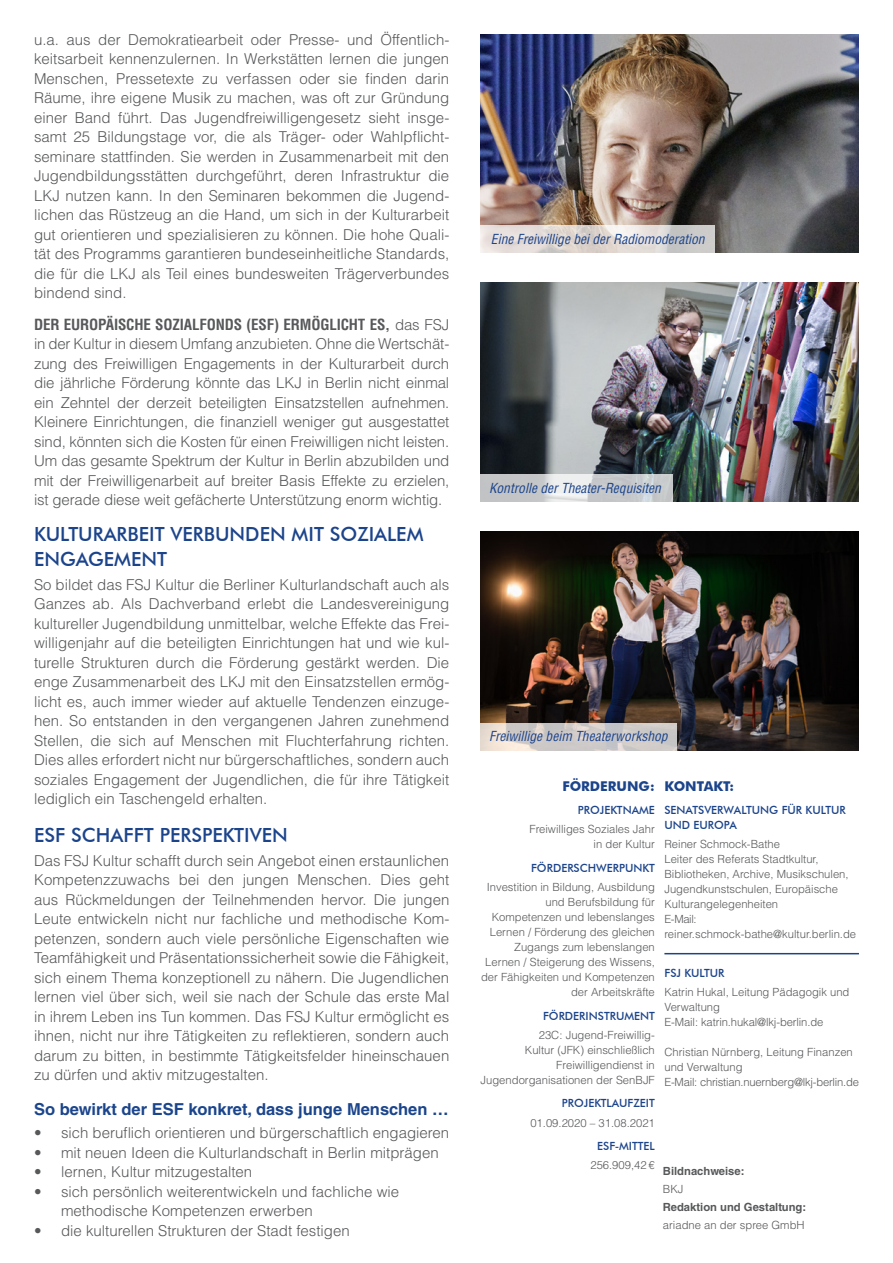
<style>
.page{position:relative;width:893px;height:1263px;background:#fff}
.page>*{position:absolute;margin:0;border:0;box-sizing:border-box;transform-origin:0 0}
.Überschriften_Hinter{font:500 19.5px/25.5px "Futura BT";color:#1c448b}
.Letze_Überschrift_Hi{font:700 16.5px "Helvetica LT Std";color:#1b458c}
.Flißtext_Vorder-Hint{font:300 15px/19.5px "Helvetica LT Std";color:#57585a;text-align:justify}
.t1{font:italic condensed 13.5px "Helvetica LT Std";color:#1c448b}
.Förderrichtlinie_Lin{font:700 13.5px "Futura BT";color:#1c448b}
.Kontakt_Rechts{font:700 13.5px "Futura BT";color:#1c448b}
.Fließtext_Links{font:300 11.25px/15px "Helvetica LT Std";color:#57585a;text-align:right}
.Fließtext_Rechts{font:300 11.25px/15px "Helvetica LT Std";color:#57585a}
.Förderschwerpunk_Ü2{font:500 11.25px "Futura BT";color:#1c448b}
.Amt_Ü2_Rechts{font:500 11.25px/15px "Futura BT";color:#1c448b}
.Fließtext_Rechts-2{font:300 11.25px "Helvetica LT Std";letter-spacing:-.02em;color:#57585a}
.Bildnachweise_Redakt{font:700 11.25px "Helvetica LT Std";color:#57585a}
.fließtext{font:300 11.25px "Helvetica LT Std";color:#57585a}
.s1{font-weight:700;font-stretch:condensed}
</style>
<div class="page">
<img style="left:480px;top:532px;width:379px;height:218px">
<hr style="left:664px;top:953px;width:195px;height:1px;background:#1c448b">
<img style="left:480px;top:34px;width:379px;height:219px">
<img style="left:480px;top:283px;width:379px;height:218px">
<svg style="left:480px;top:225px;width:235px;height:28px;background:#ded8d4"></svg>
<svg style="left:480px;top:474px;width:193px;height:27px;background:#cdcfd1"></svg>
<svg style="left:480px;top:723px;width:197px;height:27px;background:#d3cdca"></svg>
<p class="Flißtext_Vorder-Hint" style="left:34px;top:30px;width:417px">u.a. aus der Demokratiearbeit oder Presse- und Öffentlich&shy;keitsarbeit kennenzulernen. In Werkstätten lernen die jungen Menschen, Pressetexte zu verfassen oder sie finden darin Räume, ihre eigene Musik zu machen, was oft zur Gründung einer Band führt. Das Jugendfreiwilligengesetz sieht insge&shy;samt 25 Bildungstage vor, die als Träger- oder Wahlpflicht&shy;seminare stattfinden. Sie werden in Zusammenarbeit mit den Jugendbildungsstätten durchgeführt, deren Infrastruktur die LKJ nutzen kann. In den Seminaren bekommen die Jugend&shy;lichen das Rüstzeug an die Hand, um sich in der Kulturarbeit gut orientieren und spezialisieren zu können. Die hohe Quali&shy;tät des Programms garantieren bundeseinheitliche Standards, die für die LKJ als Teil eines bundesweiten Trägerverbundes bindend sind.</p>
<p class="Flißtext_Vorder-Hint" style="left:34px;top:314px;width:417px"><span class="s1">DER EUROPÄISCHE SOZIALFONDS (ESF) ERMÖGLICHT ES,</span> das FSJ in der Kultur in diesem Umfang anzubieten. Ohne die Wertschät&shy;zung des Freiwilligen Engagements in der Kulturarbeit durch die jährliche Förderung könnte das LKJ in Berlin nicht einmal ein Zehntel der derzeit beteiligten Einsatzstellen aufnehmen.<br>Kleinere Einrichtungen, die finanziell weniger gut ausgestattet sind, könnten sich die Kosten für einen Freiwilligen nicht leisten.<br>Um das gesamte Spektrum der Kultur in Berlin abzubilden und mit der Freiwilligenarbeit auf breiter Basis Effekte zu erzielen, ist gerade diese weit gefächerte Unterstützung enorm wichtig.</p>
<h2 class="Überschriften_Hinter" style="left:34px;top:521px;width:391px">KULTURARBEIT VERBUNDEN MIT SOZIALEM<br>ENGAGEMENT</h2>
<p class="Flißtext_Vorder-Hint" style="left:34px;top:575px;width:417px">So bildet das FSJ Kultur die Berliner Kulturlandschaft auch als Ganzes ab. Als Dachverband erlebt die Landesvereinigung kultureller Jugendbildung unmittelbar, welche Effekte das Frei&shy;willigenjahr auf die beteiligten Einrichtungen hat und wie kul&shy;turelle Strukturen durch die Förderung gestärkt werden. Die enge Zusammenarbeit des LKJ mit den Einsatzstellen ermög&shy;licht es, auch immer wieder auf aktuelle Tendenzen einzuge&shy;hen. So entstanden in den vergangenen Jahren zunehmend Stellen, die sich auf Menschen mit Fluchterfahrung richten.<br>Dies alles erfordert nicht nur bürgerschaftliches, sondern auch soziales Engagement der Jugendlichen, die für ihre Tätigkeit lediglich ein Taschengeld erhalten.</p>
<h2 class="Überschriften_Hinter" style="left:34px;top:822px;width:255px">ESF SCHAFFT PERSPEKTIVEN</h2>
<p class="Flißtext_Vorder-Hint" style="left:34px;top:850px;width:417px">Das FSJ Kultur schafft durch sein Angebot einen erstaunlichen Kompetenzzuwachs bei den jungen Menschen. Dies geht aus Rückmeldungen der Teilnehmenden hervor. Die jungen Leute entwickeln nicht nur fachliche und methodische Kom&shy;petenzen, sondern auch viele persönliche Eigenschaften wie Teamfähigkeit und Präsentationssicherheit sowie die Fähigkeit, sich einem Thema konzeptionell zu nähern. Die Jugendlichen lernen viel über sich, weil sie nach der Schule das erste Mal in ihrem Leben ins Tun kommen. Das FSJ Kultur ermöglicht es ihnen, nicht nur ihre Tätigkeiten zu reflektieren, sondern auch darum zu bitten, in bestimmte Tätigkeitsfelder hineinschauen zu dürfen und aktiv mitzugestalten.</p>
<h2 class="Letze_Überschrift_Hi" style="left:34px;top:1099px;width:416px">So bewirkt der ESF konkret, dass junge Menschen …</h2>
<p class="Flißtext_Vorder-Hint" style="left:34px;top:1123px;width:417px">• sich beruflich orientieren und bürgerschaftlich engagieren</p>
<p class="Flißtext_Vorder-Hint" style="left:34px;top:1142px;width:406px">• mit neuen Ideen die Kulturlandschaft in Berlin mitprägen</p>
<p class="Flißtext_Vorder-Hint" style="left:34px;top:1162px;width:220px">• lernen, Kultur mitzugestalten</p>
<p class="Flißtext_Vorder-Hint" style="left:61px;top:1181px;width:340px;text-indent:-27px">• sich persönlich weiterentwickeln und fachliche wie methodische Kompetenzen erwerben</p>
<p class="Flißtext_Vorder-Hint" style="left:34px;top:1220px;width:317px">• die kulturellen Strukturen der Stadt festigen</p>
<p class="t1" style="left:491px;top:230px;width:215px">Eine Freiwillige bei der Radiomoderation</p>
<p class="t1" style="left:489px;top:479px;width:173px">Kontrolle der Theater-Requisiten</p>
<p class="t1" style="left:489px;top:728px;width:180px">Freiwillige beim Theaterworkshop</p>
<h1 class="Förderrichtlinie_Lin" style="left:562px;top:777px;width:94px">FÖRDERUNG:</h1>
<h2 class="Förderschwerpunk_Ü2" style="left:578px;top:803px;width:78px">PROJEKTNAME</h2>
<p class="Fließtext_Links" style="left:529px;top:822px;width:127px">Freiwilliges Soziales Jahr in der Kultur</p>
<h2 class="Förderschwerpunk_Ü2" style="left:531px;top:861px;width:125px">FÖRDERSCHWERPUNKT</h2>
<p class="Fließtext_Links" style="left:481px;top:879px;width:175px">Investition in Bildung, Ausbildung und Berufsbildung für<br>Kompetenzen und lebenslanges<br>Lernen / Förderung des gleichen<br>Zugangs zum lebenslangen<br>Lernen / Steigerung des Wissens, der Fähigkeiten und Kompetenzen der Arbeitskräfte</p>
<h2 class="Förderschwerpunk_Ü2" style="left:543px;top:1009px;width:113px">FÖRDERINSTRUMENT</h2>
<p class="Fließtext_Links" style="left:480px;top:1027px;width:176px">23C: Jugend-Freiwillig-<br>Kultur (JFK) einschließlich<br>Freiwilligendienst in<br>Jugendorganisationen der SenBJF</p>
<h2 class="Förderschwerpunk_Ü2" style="left:562px;top:1096px;width:94px">PROJEKTLAUFZEIT</h2>
<p class="Fließtext_Links" style="left:530px;top:1115px;width:126px">01.09.2020 – 31.08.2021</p>
<h2 class="Förderschwerpunk_Ü2" style="left:597px;top:1139px;width:59px">ESF-MITTEL</h2>
<p class="Fließtext_Links" style="left:590px;top:1158px;width:66px">256.909,42 €</p>
<h1 class="Kontakt_Rechts" style="left:664px;top:777px;width:71px">KONTAKT:</h1>
<h2 class="Amt_Ü2_Rechts" style="left:664px;top:802px;width:183px">SENATSVERWALTUNG FÜR KULTUR<br>UND EUROPA</h2>
<p class="Fließtext_Rechts" style="left:664px;top:837px;width:117px">Reiner Schmock-Bathe</p>
<p class="Fließtext_Rechts" style="left:664px;top:852px;width:186px">Leiter des Referats Stadtkultur, Bibliotheken, Archive, Musikschulen, Jugendkunstschulen, Europäische Kulturangelegenheiten</p>
<p class="Fließtext_Rechts" style="left:664px;top:912px;width:193px">E-Mail: reiner.schmock-bathe@kultur.berlin.de</p>
<h2 class="Amt_Ü2_Rechts" style="left:664px;top:965px;width:62px">FSJ KULTUR</h2>
<p class="Fließtext_Rechts" style="left:664px;top:984px;width:187px">Katrin Hukal, Leitung Pädagogik und<br>Verwaltung</p>
<p class="Fließtext_Rechts" style="left:664px;top:1014px;width:161px">E-Mail: katrin.hukal@lkj-berlin.de</p>
<p class="Fließtext_Rechts" style="left:664px;top:1044px;width:190px">Christian Nürnberg, Leitung Finanzen und Verwaltung</p>
<p class="Fließtext_Rechts-2" style="left:664px;top:1075px;width:196px">E-Mail: christian.nuernberg@lkj-berlin.de</p>
<h1 class="Bildnachweise_Redakt" style="left:663px;top:1164px;width:83px">Bildnachweise:</h1>
<p class="fließtext" style="left:663px;top:1182px;width:22px">BKJ</p>
<h1 class="Bildnachweise_Redakt" style="left:663px;top:1200px;width:145px">Redaktion und Gestaltung:</h1>
<p class="fließtext" style="left:663px;top:1218px;width:143px">ariadne an der spree GmbH</p>
</div>
